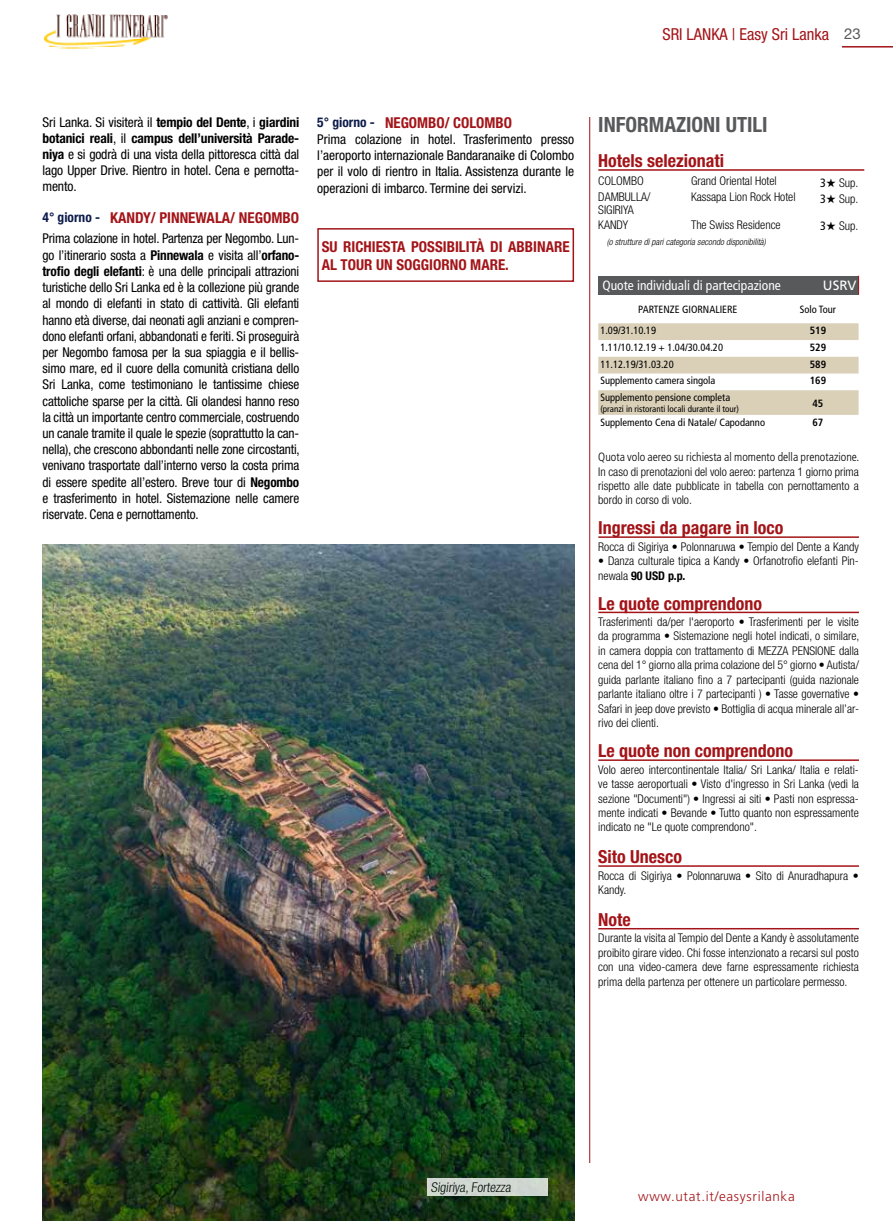
<style>
.page{position:relative;width:893px;height:1221px;background:#fff}
.page>*{position:absolute;margin:0;border:0;box-sizing:border-box;transform-origin:0 0}
.t1{font:700 condensed 21px "Helvetica Neue LT Std";color:#58595b}
.t2{font:700 condensed 18px "Helvetica Neue LT Std";color:#a31418}
.t3{font:condensed 16.5px "Helvetica Neue LT Std";color:#a31418}
.t4{font:700 condensed 15px "Helvetica Neue LT Std";color:#a31418}
.t5{font:15px "Helvetica Neue LT Std";color:#58595b}
.t6{font:condensed 13.5px/16.2px "Helvetica Neue LT Std";letter-spacing:-.01em;color:#000;text-align:justify}
.t7{font:condensed 13.5px "Frutiger LT Std";color:#fff}
.t8{font:300 13.5px "Frutiger LT Std";letter-spacing:.05em;color:#a31418}
.t9{font:300 condensed 13.5px "Helvetica Neue LT Std";color:#000}
.t10{font:13.5px "Frutiger LT Std";color:#fff}
.t11{font:300 condensed 12px/14.4px "Helvetica Neue LT Std";color:#000;text-align:justify}
.t12{font:300 condensed 12px "Frutiger LT Std";color:#000}
.t13{font:condensed 10.5px "Frutiger LT Std";color:#000}
.t14{font:700 condensed 10.5px "Frutiger LT Std";color:#000}
.t15{font:italic 300 condensed 9px "Helvetica Neue LT Std";color:#000}
.t16{font:condensed 9px "Frutiger LT Std";color:#000}
.s1{font-weight:700}
.s2{font-size:13.5px;color:#0d1c4b}
.s3{font-family:"Frutiger LT Std";font-weight:400}
</style>
<div class="page">
<img style="left:44px;top:15px;width:123px;height:33px">
<hr style="left:589px;top:117px;width:1px;height:1045px;background:#a31418">
<hr style="left:842px;top:46px;width:51px;height:2px;background:#a31418">
<hr style="left:598px;top:536px;width:261px;height:2px;background:#a31418">
<hr style="left:598px;top:611px;width:261px;height:2px;background:#a31418">
<hr style="left:598px;top:759px;width:261px;height:1px;background:#a31418">
<hr style="left:598px;top:865px;width:261px;height:1px;background:#a31418">
<hr style="left:598px;top:927px;width:261px;height:2px;background:#a31418">
<hr style="left:598px;top:169px;width:266px;height:2px;background:#a31418">
<div style="left:598px;top:276px;width:261px;height:18px;background:#58595b"></div>
<svg style="left:598px;top:323px;width:261px;height:92px"></svg>
<svg style="left:858px;top:276px;width:1px;height:18px"></svg>
<div style="left:317px;top:228px;width:257px;height:54px;border:2px solid #a31418"></div>
<img style="left:43px;top:544px;width:531px;height:676px">
<div style="left:427px;top:1178px;width:120px;height:18px;background:#d0d7d0"></div>
<h3 class="t3" style="left:662px;top:25px;width:168px">SRI LANKA | Easy Sri Lanka</h3>
<p class="t5" style="left:844px;top:25px;width:18px">23</p>
<p class="t6" style="left:43px;top:114px;width:258px">Sri Lanka. Si visiterà il <span class="s1">tempio del Dente</span>, i <span class="s1">giardini botanici reali</span>, il <span class="s1">campus dell’università Parade&shy;niya</span> e si godrà di una vista della pittoresca città dal lago Upper Drive. Rientro in hotel. Cena e pernotta&shy;mento.</p>
<p class="t4" style="left:43px;top:209px;width:258px"><span class="s2">4° giorno -</span> KAN DY/ PINNEWALA/ NEGOMBO</p>
<p class="t6" style="left:43px;top:230px;width:259px">Prima colazione in hotel. Partenza per Negombo. Lun&shy;go l’itinerario sosta a <span class="s1">Pinnewala</span> e visita all’<span class="s1">orfano&shy;trofio degli elefanti</span>: è una delle principali attrazioni turistiche dello Sri Lanka ed è la collezione più grande al mondo di elefanti in stato di cattività. Gli elefanti hanno età diverse, dai neonati agli anziani e compren&shy;dono elefanti orfani, abbandonati e feriti. Si proseguirà per Negombo famosa per la sua spiaggia e il bellis&shy;simo mare, ed il cuore della comunità cristiana dello Sri Lanka, come testimoniano le tantissime chiese cattoliche sparse per la città. Gli olandesi hanno reso la città un importante centro commerciale, costruendo un canale tramite il quale le spezie (soprattutto la can&shy;nella), che crescono abbondanti nelle zone circostanti, venivano trasportate dall’interno verso la costa prima di essere spedite all’estero. Breve tour di <span class="s1">Negombo </span>e trasferimento in hotel. Sistemazione nelle camere riservate. Cena e pernottamento.</p>
<p class="t4" style="left:317px;top:113px;width:196px"><span class="s2">5° giorno -</span> NEGOMBO/ COLOMBO</p>
<p class="t6" style="left:317px;top:131px;width:258px">Prima colazione in hotel. Trasferimento presso l’aeroporto internazionale Bandaranaike di Colombo per il volo di rientro in Italia. Assistenza durante le operazioni di imbarco. Termine dei servizi.</p>
<p class="t4" style="left:322px;top:237px;width:220px">SU RICHIESTA POSSIBILITÀ DI ABBINAR</p>
<p class="t4" style="left:562px;top:237px;width:9px">E</p>
<p class="t4" style="left:322px;top:255px;width:189px">AL TOUR UN SOGGIORNO MARE.</p>
<h1 class="t1" style="left:598px;top:112px;width:171px">Informazioni utili</h1>
<h2 class="t2" style="left:598px;top:150px;width:127px">Hotels selezionati</h2>
<p class="t11" style="left:598px;top:174px;width:47px">COLOMBO</p>
<p class="t11" style="left:691px;top:174px;width:87px">Grand Oriental Hotel</p>
<p class="t11" style="left:820px;top:175px;width:40px"><span class="s3">3</span>★ Sup.</p>
<p class="t11" style="left:598px;top:190px;width:54px;line-height:13px">DAMBULLA/<br>SIGIRIYA</p>
<p class="t11" style="left:691px;top:190px;width:106px">Kassapa Lion Rock Hotel</p>
<p class="t11" style="left:820px;top:191px;width:40px"><span class="s3">3</span>★ Sup.</p>
<p class="t11" style="left:598px;top:217px;width:31px">KANDY</p>
<p class="t11" style="left:691px;top:217px;width:91px">The Swiss Residence</p>
<p class="t11" style="left:820px;top:218px;width:40px"><span class="s3">3</span>★ Sup.</p>
<p class="t15" style="left:607px;top:236px;width:160px">(o strutture di pari categoria secondo disponibilità)</p>
<p class="t7" style="left:603px;top:277px;width:180px">Quote individuali di partecipazione</p>
<p class="t10" style="left:823px;top:277px;width:35px">USRV</p>
<p class="t13" style="left:638px;top:303px;width:101px">PARTENZE GIORNALIERE</p>
<p class="t13" style="left:800px;top:303px;width:38px">Solo Tour</p>
<p class="t13" style="left:600px;top:324px;width:57px">1.09/31.10.19</p>
<p class="t14" style="left:810px;top:324px;width:18px">519</p>
<p class="t13" style="left:600px;top:341px;width:124px">1.11/10.12.19 + 1.04/30.04.20</p>
<p class="t14" style="left:810px;top:341px;width:18px">529</p>
<p class="t13" style="left:600px;top:358px;width:75px">11.12.19/31.03.20</p>
<p class="t14" style="left:810px;top:358px;width:18px">589</p>
<p class="t13" style="left:600px;top:374px;width:117px">Supplemento camera singola</p>
<p class="t14" style="left:810px;top:374px;width:18px">169</p>
<p class="t13" style="left:600px;top:391px;width:131px">Supplemento pensione completa</p>
<p class="t16" style="left:600px;top:403px;width:140px">(pranzi in ristoranti locali durante il tour)</p>
<p class="t14" style="left:812px;top:396px;width:12px">45</p>
<p class="t13" style="left:600px;top:416px;width:166px">Supplemento Cena di Natale/ Capodanno</p>
<p class="t14" style="left:812px;top:416px;width:12px">67</p>
<p class="t12" style="left:598px;top:450px;width:263px">Quota volo aereo su richiesta al momento della prenotazione.</p>
<p class="t11" style="left:598px;top:464px;width:262px">In caso di prenotazioni del volo aereo: partenza 1 giorno prima rispetto alle date pubblicate in tabella con pernottamento a bordo in corso di volo.</p>
<h2 class="t2" style="left:598px;top:517px;width:187px">Ingressi da pagare in loco</h2>
<p class="t11" style="left:598px;top:539px;width:262px">Rocca di Sigiriya • Polonnaruwa • Tempio del Dente a Kandy</p>
<p class="t11" style="left:598px;top:553px;width:262px">• Danza culturale tipica a Kandy • Orfanotrofio elefanti Pin&shy;newala <span class="s1">90 USD p.p.</span></p>
<h2 class="t2" style="left:598px;top:592px;width:165px">Le quote comprendono</h2>
<p class="t11" style="left:598px;top:614px;width:263px">Trasferimenti da/per l'aeroporto • Trasferimenti per le visite da programma • Sistemazione negli hotel indicati, o similare, in camera doppia con trattamento di MEZZA PENSIONE dalla cena del 1° giorno alla prima colazione del 5° giorno • Autista/ guida parlante italiano fino a 7 partecipanti (guida nazionale parlante italiano oltre i 7 partecipanti ) • Tasse governative • Safari in jeep dove previsto • Bottiglia di acqua minerale all’ar&shy;rivo dei clienti.</p>
<h2 class="t2" style="left:598px;top:740px;width:196px">Le quote non comprendono</h2>
<p class="t11" style="left:598px;top:762px;width:262px">Volo aereo intercontinentale Italia/ Sri Lanka/ Italia e relati&shy;ve tasse aeroportuali • Visto d'ingresso in Sri Lanka (vedi la sezione "Documenti") • Ingressi ai siti • Pasti non espressa&shy;mente indicati • Bevande • Tutto quanto non espressamente indicato ne "Le quote comprendono".</p>
<h2 class="t2" style="left:598px;top:845px;width:85px">Sito Unesco</h2>
<p class="t11" style="left:598px;top:868px;width:262px">Rocca di Sigiriya • Polonnaruwa • Sito di Anuradhapura •<br>Kandy.</p>
<h2 class="t2" style="left:598px;top:908px;width:34px">Note</h2>
<p class="t11" style="left:598px;top:930px;width:262px">Durante la visita al Tempio del Dente a Kandy è assolutamente proibito girare video. Chi fosse intenzionato a recarsi sul posto con una video-camera deve farne espressamente richiesta prima della partenza per ottenere un particolare permesso.</p>
<p class="t9" style="left:431px;top:1179px;width:83px">Sigiriya, Fortezza</p>
<p class="t8" style="left:638px;top:1188px;width:158px">www.utat.it/easysrilanka</p>
</div>
